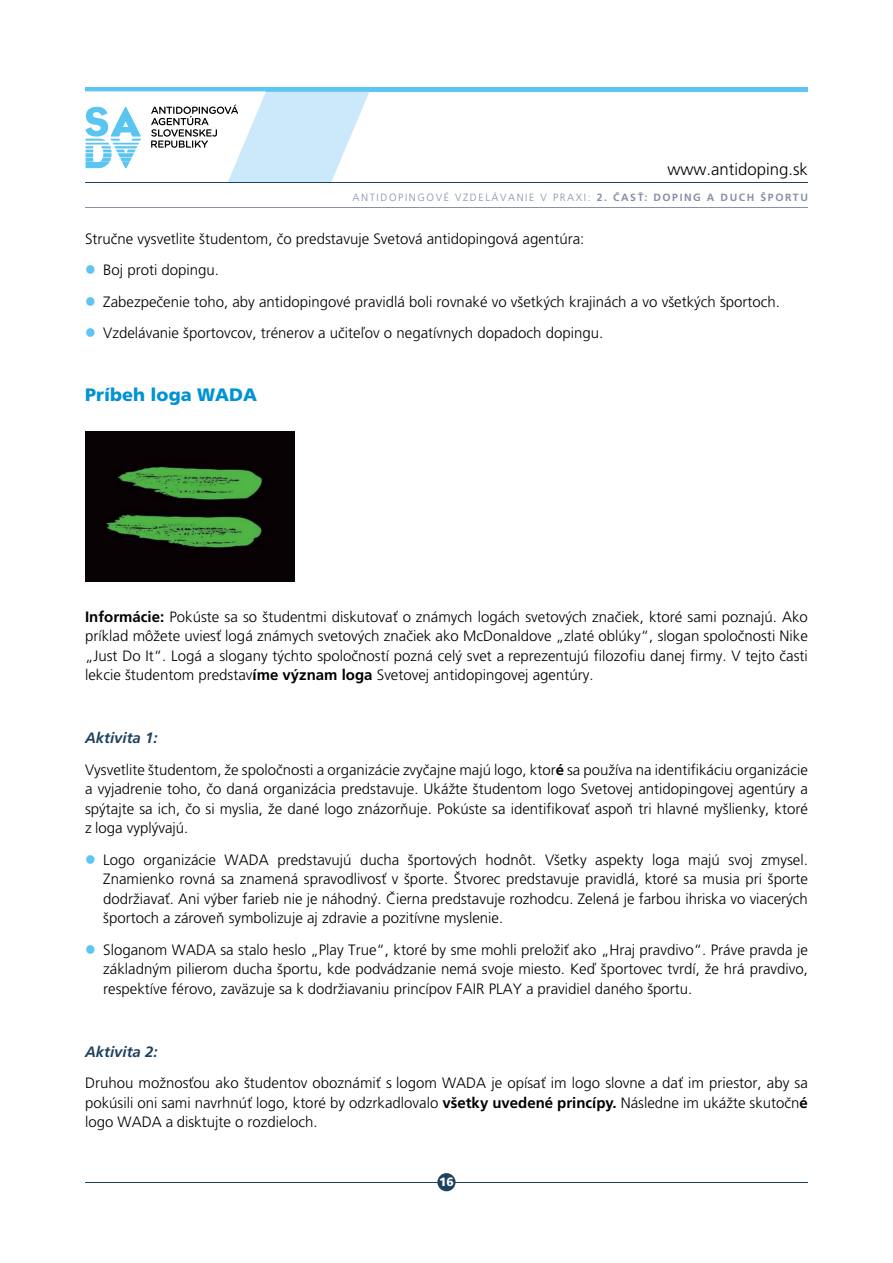
<style>
.page{position:relative;width:893px;height:1263px;background:#fff}
.page>*{position:absolute;margin:0;border:0;box-sizing:border-box;transform-origin:0 0}
.Medz_1{font:18px "Frutiger CE Black";color:#0093d3}
.t1{font:16.65px "Frutiger CE Light";color:#000}
.TEX{font:15px/19.5px "Frutiger CE Light";color:#000;text-align:justify}
.TEX-2{font:italic 700 15px "Frutiger CE";color:#1d4260}
.t2{font:12px "Frutiger CE Black";color:#fff}
.t3{font:10.5px "Frutiger CE Light";letter-spacing:.15em;color:#8690a6}
.s1{font-family:"Frutiger CE";font-weight:700}
.s2{color:#5cc5f1}
</style>
<div class="page">
<hr style="left:85px;top:87px;width:723px;height:4px;background:#5cc5f1">
<svg style="left:85px;top:91px;width:285px;height:91px"></svg>
<hr style="left:85px;top:182px;width:723px;height:1px;background:#1d4260">
<hr style="left:85px;top:207px;width:723px;height:1px;background:#8690a6">
<hr style="left:85px;top:1182px;width:723px;height:1px;background:#1d4260">
<div style="left:437px;top:1173px;width:19px;height:18px;background:#1d4260;border-radius:50%"></div>
<img style="left:85px;top:431px;width:210px;height:151px">
<p class="t1" style="left:668px;top:160px;width:142px">www.antidoping.sk</p>
<p class="t3" style="left:353px;top:191px;width:457px">ANTIDOPINGOVÉ VZDELÁVANIE V PRAXI: <span class="s1">2. ČASŤ: DOPING A DUCH ŠPORTU</span></p>
<p class="TEX" style="left:85px;top:229px;width:501px">Stručne vysvetlite študentom, čo predstavuje Svetová antidopingová agentúra:</p>
<p class="TEX" style="left:85px;top:260px;width:136px"><span class="s2">●</span> Boj proti dopingu.</p>
<p class="TEX" style="left:85px;top:292px;width:696px"><span class="s2">●</span> Zabezpečenie toho, aby antidopingové pravidlá boli rovnaké vo všetkých krajinách a vo všetkých športoch.</p>
<p class="TEX" style="left:85px;top:323px;width:520px"><span class="s2">●</span> Vzdelávanie športovcov, trénerov a učiteľov o negatívnych dopadoch dopingu.</p>
<p class="Medz_1" style="left:85px;top:385px;width:174px">Príbeh loga WADA</p>
<p class="TEX" style="left:85px;top:607px;width:724px"><span class="s1">Informácie:</span> Pokúste sa so študentmi diskutovať o známych logách svetových značiek, ktoré sami poznajú. Ako príklad môžete uviesť logá známych svetových značiek ako McDonaldove „zlaté oblúky“, slogan spoločnosti Nike „Just Do It“. Logá a slogany týchto spoločností pozná celý svet a reprezentujú filozofiu danej firmy. V tejto časti lekcie študentom predstav<span class="s1">íme význam loga</span> Svetovej antidopingovej agentúry.</p>
<p class="TEX-2" style="left:85px;top:730px;width:74px">Aktivita 1:</p>
<p class="TEX" style="left:85px;top:760px;width:724px">Vysvetlite študentom, že spoločnosti a organizácie zvyčajne majú logo, ktor<span class="s1">é</span> sa používa na identifikáciu organizácie a vyjadrenie toho, čo daná organizácia predstavuje. Ukážte študentom logo Svetovej antidopingovej agentúry a spýtajte sa ich, čo si myslia, že dané logo znázorňuje. Pokúste sa identifikovať aspoň tri hlavné myšlienky, ktoré z loga vyplývajú.</p>
<p class="TEX" style="left:103px;top:850px;width:706px;text-indent:-18px"><span class="s2">●</span> Logo organizácie WADA predstavujú ducha športových hodnôt. Všetky aspekty loga majú svoj zmysel.<br>Znamienko rovná sa znamená spravodlivosť v športe. Štvorec predstavuje pravidlá, ktoré sa musia pri športe dodržiavať. Ani výber farieb nie je náhodný. Čierna predstavuje rozhodcu. Zelená je farbou ihriska vo viacerých športoch a zároveň symbolizuje aj zdravie a pozitívne myslenie.</p>
<p class="TEX" style="left:103px;top:940px;width:706px;text-indent:-18px"><span class="s2">●</span> Sloganom WADA sa stalo heslo „Play True“, ktoré by sme mohli preložiť ako „Hraj pravdivo“. Práve pravda je základným pilierom ducha športu, kde podvádzanie nemá svoje miesto. Keď športovec tvrdí, že hrá pravdivo, respektíve férovo, zaväzuje sa k dodržiavaniu princípov FAIR PLAY a pravidiel daného športu.</p>
<p class="TEX-2" style="left:85px;top:1043px;width:74px">Aktivita 2:</p>
<p class="TEX" style="left:85px;top:1073px;width:724px">Druhou možnosťou ako študentov oboznámiť s logom WADA je opísať im logo slovne a dať im priestor, aby sa pokúsili oni sami navrhnúť logo, ktoré by odzrkadlovalo <span class="s1">všetky uvedené princípy.</span> Následne im ukážte skutočn<span class="s1">é </span>logo WADA a disktujte o rozdieloch.</p>
<p class="t2" style="left:439px;top:1175px;width:16px">16</p>
</div>
